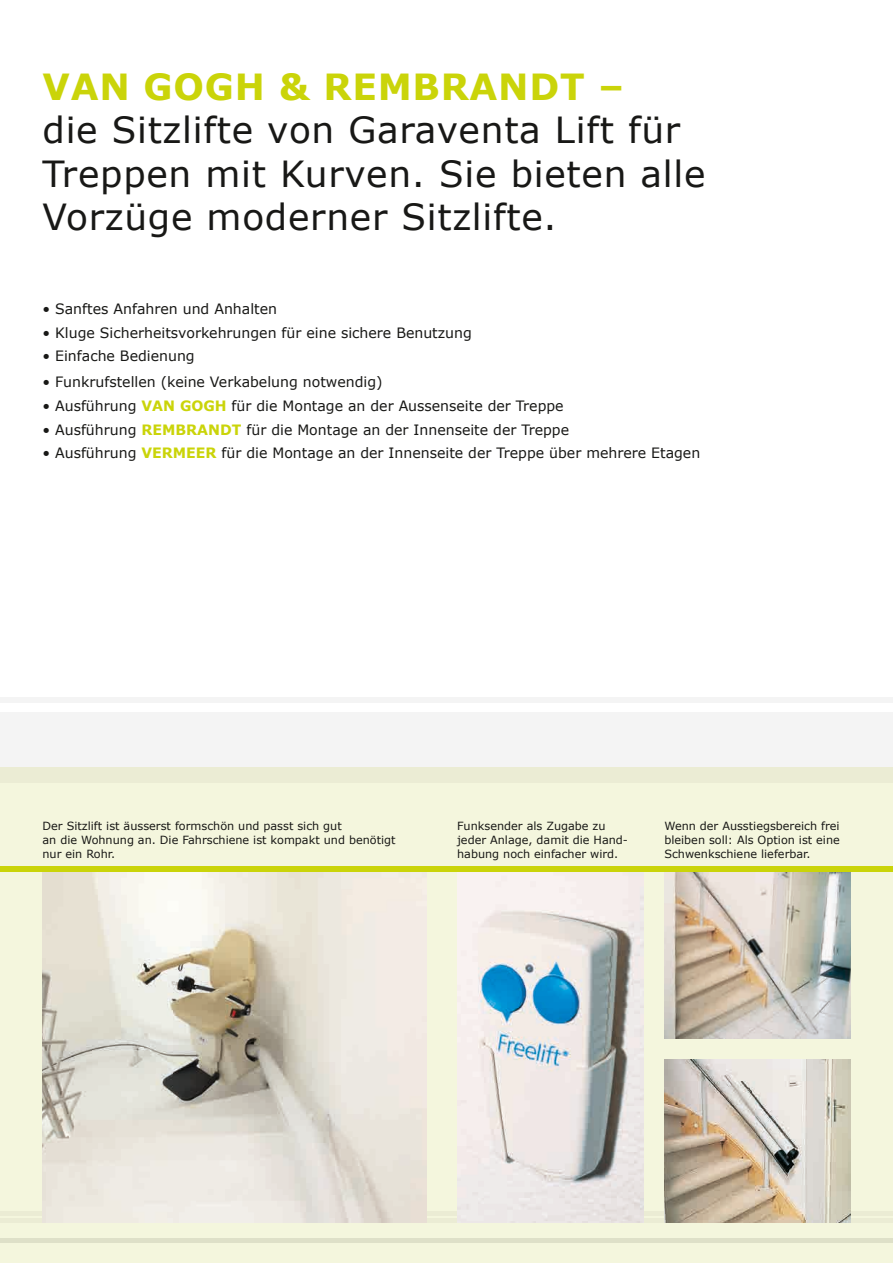
<style>
.page{position:relative;width:893px;height:1263px;background:#fff}
.page>*{position:absolute;margin:0;border:0;box-sizing:border-box;transform-origin:0 0}
.t1{font:36px/43.5px "Verdana";letter-spacing:.02em;color:#181816}
.t2{font:700 36px "Verdana";letter-spacing:.02em;color:#cad409}
.t3{font:14.25px "Verdana";color:#181816}
.t4{font:11.25px/14.2px "Verdana";color:#181816}
.s1{font-weight:700;color:#cad409}
</style>
<div class="page">
<div style="left:0;top:872px;width:893px;height:391px;background:#f4f6dd"></div>
<div style="left:0;top:767px;width:893px;height:99px;background:#f4f6dd"></div>
<div style="left:0;top:697px;width:893px;height:6px;background:#f4f4f4"></div>
<div style="left:0;top:1238px;width:893px;height:5px;background:#dee0c8"></div>
<div style="left:0;top:713px;width:893px;height:54px;background:#f4f4f4"></div>
<div style="left:0;top:767px;width:893px;height:15px;background:#ebecd4"></div>
<hr style="left:0;top:1211px;width:893px;height:4px;background:#ebecd4">
<hr style="left:0;top:1218px;width:893px;height:4px;background:#ebecd4">
<img style="left:457px;top:871px;width:186px;height:351px">
<img style="left:664px;top:871px;width:186px;height:168px">
<img style="left:43px;top:871px;width:384px;height:351px">
<div style="left:0;top:866px;width:893px;height:5px;background:#cad409"></div>
<img style="left:664px;top:1060px;width:186px;height:162px">
<h1 class="t2" style="left:43px;top:63px;width:583px">VAN GOGH &amp; REMBRANDT –</h1>
<h1 class="t1" style="left:43px;top:109px;width:664px">die Sitzlifte von Garaventa Lift für<br>Treppen mit Kurven. Sie bieten alle<br>Vorzüge moderner Sitzlifte.</h1>
<p class="t3" style="left:43px;top:300px;width:236px">• Sanftes Anfahren und Anhalten</p>
<p class="t3" style="left:43px;top:323px;width:431px">• Kluge Sicherheitsvorkehrungen für eine sichere Benutzung</p>
<p class="t3" style="left:43px;top:347px;width:154px">• Einfache Bedienung</p>
<p class="t3" style="left:43px;top:373px;width:342px">• Funkrufstellen (keine Verkabelung notwendig)</p>
<p class="t3" style="left:43px;top:397px;width:523px">• Ausführung <span class="s1">VAN GOGH</span> für die Montage an der Aussenseite der Treppe</p>
<p class="t3" style="left:43px;top:420px;width:528px">• Ausführung <span class="s1">REMBRANDT</span> für die Montage an der Innenseite der Treppe</p>
<p class="t3" style="left:43px;top:444px;width:659px">• Ausführung <span class="s1">VERMEER</span> für die Montage an der Innenseite der Treppe über mehrere Etagen</p>
<p class="t4" style="left:43px;top:818px;width:355px">Der Sitzlift ist äusserst formschön und passt sich gut<br>an die Wohnung an. Die Fahrschiene ist kompakt und benötigt nur ein Rohr.</p>
<p class="t4" style="left:457px;top:819px;width:172px">Funksender als Zugabe zu jeder Anlage, damit die Hand&shy;habung noch einfacher wird.</p>
<p class="t4" style="left:664px;top:818px;width:177px;text-align:justify">Wenn der Ausstiegsbereich frei bleiben soll: Als Option ist eine Schwenkschiene lieferbar.</p>
</div>
